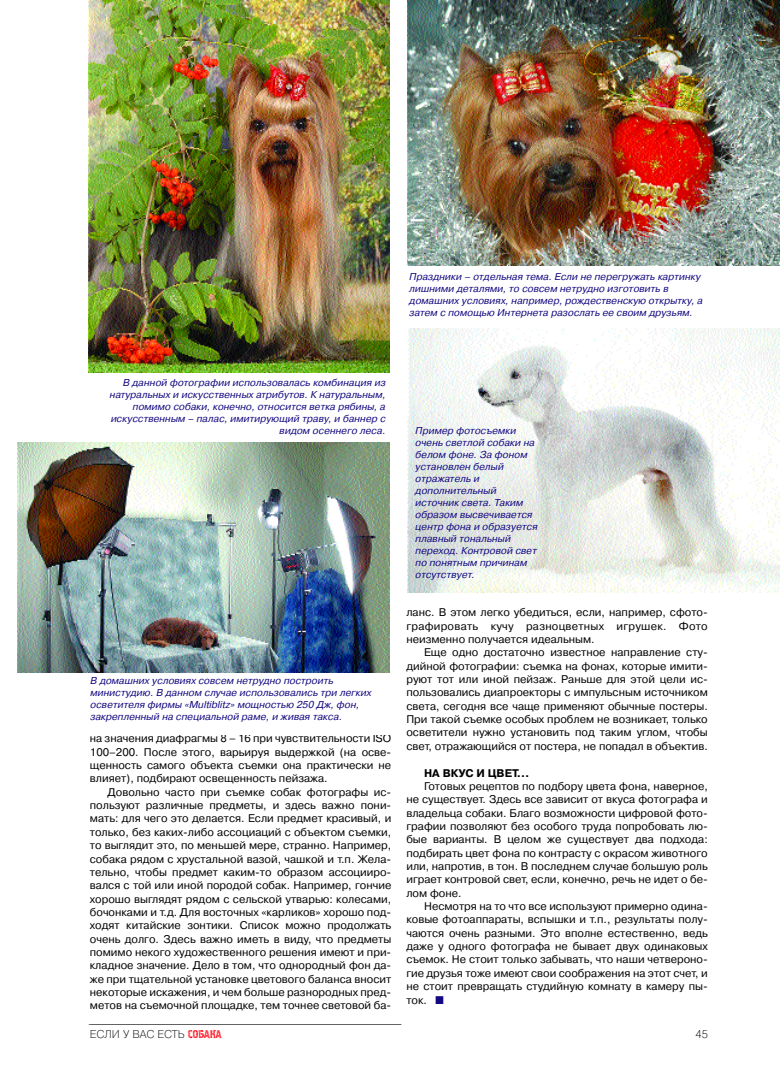
<style>
.page{position:relative;width:780px;height:1088px;background:#fff}
.page>*{position:absolute;margin:0;border:0;box-sizing:border-box;transform-origin:0 0}
.t1{font:11.25px "Pragmatica Light C";color:#000}
.t2{font:11.12px/13.4px "Pragmatica C";color:#000;text-align:justify}
.t3{font:700 11.12px "Pragmatica C";color:#000}
.t4{font:italic 10px/12px "Pragmatica C";color:#130880}
.s1{color:#130880}
.s2{font-family:"Graffiti C2";color:#ff0311}
</style>
<div class="page">
<svg style="left:89px;top:1024px;width:313px;height:1px"></svg>
<img style="left:89px;top:0;width:301px;height:372px">
<img style="left:407px;top:328px;width:372px;height:264px">
<img style="left:407px;top:0;width:372px;height:265px">
<img style="left:18px;top:442px;width:372px;height:231px">
<p class="t4" style="left:409px;top:272px;width:297px">Праздники – отдельная тема. Если не перегружать картинку лишними деталями, то совсем нетрудно изготовить в домашних условиях, например, рождественскую открытку, а затем с помощью Интернета разослать ее своим друзьям.</p>
<p class="t4" style="left:109px;top:377px;width:279px;text-align:right">В данной фотографии использовалась комбинация из натуральных и искусственных атрибутов. К натуральным, помимо собаки, конечно, относится ветка рябины, а искусственным – палас, имитирующий траву, и баннер с видом осеннего леса.</p>
<p class="t4" style="left:90px;top:676px;width:284px">В домашних условиях совсем нетрудно построить министудию. В данном случае использовались три легких осветителя фирмы «Multiblitz» мощностью 250 Дж, фон, закрепленный на специальной раме, и живая такса.</p>
<p class="t2" style="left:90px;top:733px;width:303px">на значения диафрагмы 8 – 16 при чувствительности ISO 100–200. После этого, варьируя выдержкой (на осве&shy;щенность самого объекта съемки она практически не влияет), подбирают освещенность пейзажа.</p>
<p class="t2" style="left:90px;top:786px;width:303px;text-indent:18px">Довольно часто при съемке собак фотографы ис&shy;пользуют различные предметы, и здесь важно пони&shy;мать: для чего это делается. Если предмет красивый, и только, без каких-либо ассоциаций с объектом съемки, то выглядит это, по меньшей мере, странно. Например, собака рядом с хрустальной вазой, чашкой и т.п. Жела&shy;тельно, чтобы предмет каким-то образом ассоцииро&shy;вался с той или иной породой собак. Например, гончие хорошо выглядят рядом с сельской утварью: колесами, бочонками и т.д. Для восточных «карликов» хорошо под&shy;ходят китайские зонтики. Список можно продолжать очень долго. Здесь важно иметь в виду, что предметы помимо некого художественного решения имеют и при&shy;кладное значение. Дело в том, что однородный фон да&shy;же при тщательной установке цветового баланса вносит некоторые искажения, и чем больше разнородных пред&shy;метов на съемочной площадке, тем точнее световой ба-</p>
<p class="t4" style="left:415px;top:425px;width:126px">Пример фотосъемки очень светлой собаки на белом фоне. За фоном установлен белый отражатель и дополнительный источник света. Таким образом высвечивается центр фона и образуется плавный тональный переход. Контровой свет по понятным причинам отсутству ет.</p>
<p class="t2" style="left:406px;top:606px;width:303px">ланс. В этом легко убедиться, если, например, сфото&shy;графировать кучу разноцветных игрушек. Фото неизменно получается идеальным.</p>
<p class="t2" style="left:406px;top:647px;width:303px;text-indent:18px">Еще одно достаточно известное направление сту&shy;дийной фотографии: съемка на фонах, которые имити&shy;руют тот или иной пейзаж. Раньше для этой цели ис&shy;пользовались диапроекторы с импульсным источником света, сегодня все чаще применяют обычные постеры.<br>При такой съемке особых проблем не возникает, только осветители нужно установить под таким углом, чтобы свет, отражающийся от постера, не попадал в объектив.</p>
<p class="t3" style="left:424px;top:768px;width:107px">НА ВКУС И ЦВЕТ…</p>
<p class="t2" style="left:406px;top:780px;width:303px;text-indent:18px">Готовых рецептов по подбору цвета фона, наверное, не существует. Здесь все зависит от вкуса фотографа и владельца собаки. Благо возможности цифровой фото&shy;графии позволяют без особого труда попробовать лю&shy;бые варианты. В целом же существует два подхода: подбирать цвет фона по контрасту с окрасом животного или, напротив, в тон. В последнем случае большую роль играет контровой свет, если, конечно, речь не идет о бе&shy;лом фоне.</p>
<p class="t2" style="left:406px;top:900px;width:303px;text-indent:18px">Несмотря на то что все используют примерно одина&shy;ковые фотоаппараты, вспышки и т.п., результаты полу&shy;чаются очень разными. Это вполне естественно, ведь даже у одного фотографа не бывает двух одинаковых съемок. Не стоит только забывать, что наши четвероно&shy;гие друзья тоже имеют свои соображения на этот счет, и не стоит превращать студийную комнату в камеру пы&shy;ток. <span class="s1">■</span></p>
<p class="t1" style="left:90px;top:1029px;width:133px">ЕСЛИ У ВАС ЕСТЬ <span class="s2">СОБАКА</span></p>
<p class="t1" style="left:695px;top:1030px;width:14px">45</p>
</div>
